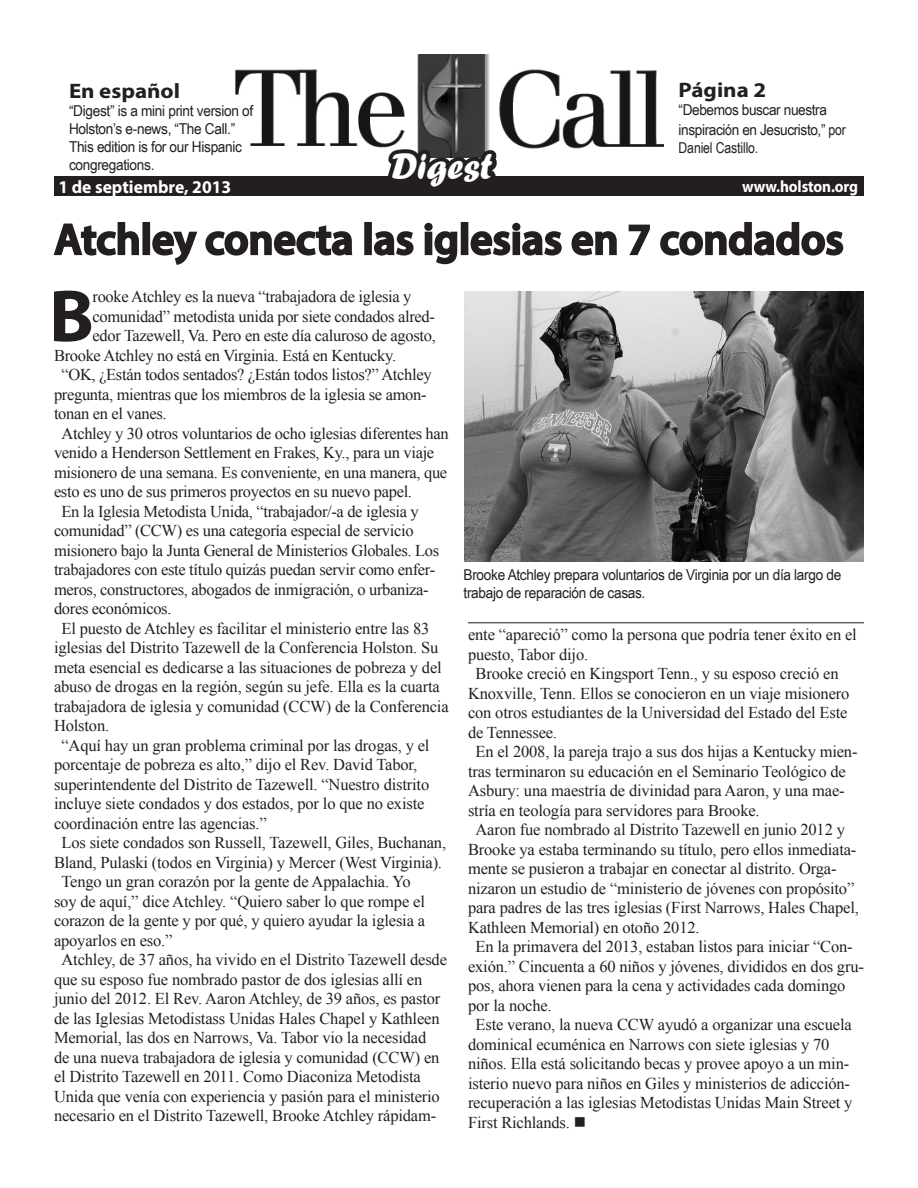
<style>
.page{position:relative;width:918px;height:1188px;background:#fff}
.page>*{position:absolute;margin:0;border:0;box-sizing:border-box;transform-origin:0 0}
.t1{font:700 74.4px "Myriad Pro";color:#231f20}
.t2{font:600 43.5px "Myriad Pro";color:#231f20}
.t3{font:37.5px "Forte";color:#fff}
.t4{font:700 21px "Myriad Pro";color:#231f20;scale:1.09 1}
.t5{font:700 18px "Myriad Pro";color:#fff}
.t6{font:16.5px/19.5px "Times New Roman";letter-spacing:-.01em;color:#231f20}
.t7{font:700 16.5px "Myriad Pro";letter-spacing:-.01em;color:#fff;scale:.93 1}
.t8{font:15px/19.5px "Arial Narrow";letter-spacing:-.02em;color:#231f20;scale:1.11 1}
.t9{font:15px "Arial Narrow";letter-spacing:-.02em;color:#231f20}
</style>
<div class="page">
<div style="left:54px;top:176px;width:810px;height:20px;background:#231f20"></div>
<img style="left:236px;top:54px;width:428px;height:95px">
<svg style="left:53px;top:222px;width:86px;height:34px"></svg>
<div style="left:142px;top:222px;width:8px;height:33px;border:2px solid #231f20"></div>
<svg style="left:152px;top:225px;width:201px;height:40px"></svg>
<div style="left:364px;top:222px;width:8px;height:33px;border:2px solid #231f20"></div>
<svg style="left:373px;top:142px;width:190px;height:150px"></svg>
<svg style="left:571px;top:231px;width:46px;height:25px"></svg>
<svg style="left:628px;top:224px;width:22px;height:32px"></svg>
<svg style="left:660px;top:222px;width:184px;height:34px"></svg>
<hr style="left:468px;top:622px;width:396px;height:1px;background:#231f20">
<img style="left:464px;top:292px;width:400px;height:269px">
<p class="t4" style="left:679px;top:76px;width:82px">Página 2</p>
<p class="t8" style="left:679px;top:100px;width:152px">“Debemos buscar nuestra inspiración en Jesucristo,” por</p>
<p class="t9" style="left:679px;top:136px;width:81px">Daniel Castillo.</p>
<p class="t4" style="left:69px;top:77px;width:103px">En español</p>
<p class="t8" style="left:69px;top:100px;width:167px">“Digest” is a mini print version of</p>
<p class="t8" style="left:69px;top:118px;width:151px">Holston’s e-news, “The Call.”</p>
<p class="t8" style="left:69px;top:136px;width:157px">This edition is for our Hispanic</p>
<p class="t8" style="left:69px;top:154px;width:79px">congregations.</p>
<p class="t3" style="left:392px;top:145px;width:103px">Digest</p>
<p class="t2" style="left:54px;top:212px;width:791px">Atchley conecta las iglesias en 7 condados</p>
<p class="t1" style="left:49px;top:268px;width:46px">B</p>
<p class="t6" style="left:93px;top:287px;width:320px">rooke Atchley es la nueva “trabajadora de iglesia y</p>
<p class="t5" style="left:58px;top:175px;width:174px">1 de septiembre, 2013</p>
<p class="t7" style="left:742px;top:176px;width:126px">www.holston.org</p>
<p class="t6" style="left:93px;top:306px;width:344px">comunidad” metodista unida por siete condados alred-</p>
<p class="t6" style="left:93px;top:326px;width:345px">edor Tazewell, Va. Pero en este día caluroso de agosto,</p>
<p class="t6" style="left:54px;top:345px;width:344px">Brooke Atchley no está en Virginia. Está en Kentucky.</p>
<p class="t6" style="left:54px;top:365px;width:379px;text-indent:8px">“OK, ¿Están todos sentados? ¿Están todos listos?” Atchley pregunta, mientras que los miembros de la iglesia se amon&shy;tonan en el vanes.</p>
<p class="t6" style="left:54px;top:423px;width:396px;text-indent:8px">Atchley y 30 otros voluntarios de ocho iglesias diferentes han venido a Henderson Settlement en Frakes, Ky., para un viaje misionero de una semana. Es conveniente, en una manera, que esto es uno de sus primeros proyectos en su nuevo papel.</p>
<p class="t6" style="left:54px;top:501px;width:387px;text-indent:8px">En la Iglesia Metodista Unida, “trabajador/-a de iglesia y comunidad” (CCW) es una categoría especial de servicio misionero bajo la Junta General de Ministerios Globales. Los trabajadores con este título quizás puedan servir como enfer&shy;meros, constructores, abogados de inmigración, o urbaniza&shy;dores económicos.</p>
<p class="t6" style="left:54px;top:618px;width:396px;text-indent:8px">El puesto de Atchley es facilitar el ministerio entre las 83 iglesias del Distrito Tazewell de la Conferencia Holston. Su meta esencial es dedicarse a las situaciones de pobreza y del abuso de drogas en la región, según su jefe. Ella es la cuarta trabajadora de iglesia y comunidad (CCW) de la Conferencia Holston.</p>
<p class="t6" style="left:54px;top:735px;width:377px;text-indent:8px">“Aquí hay un gran problema criminal por las drogas, y el porcentaje de pobreza es alto,” dijo el Rev. David Tabor, superintendente del Distrito de Tazewell. “Nuestro distrito incluye siete condados y dos estados, por lo que no existe coordinación entre las agencias.”</p>
<p class="t6" style="left:54px;top:833px;width:394px;text-align:center">Los siete condados son Russell, Tazewell, Giles, Buchanan,<br>Bland, Pulaski (todos en Virginia) y Mercer (West Virginia).</p>
<p class="t6" style="left:54px;top:872px;width:373px;text-indent:8px">Tengo un gran corazón por la gente de Appalachia. Yo soy de aquí,” dice Atchley. “Quiero saber lo que rompe el corazon de la gente y por qué, y quiero ayudar la iglesia a apoyarlos en eso.”</p>
<p class="t6" style="left:54px;top:950px;width:395px;text-indent:8px">Atchley, de 37 años, ha vivido en el Distrito Tazewell desde que su esposo fue nombrado pastor de dos iglesias allí en junio del 2012. El Rev. Aaron Atchley, de 39 años, es pastor de las Iglesias Metodistass Unidas Hales Chapel y Kathleen Memorial, las dos en Narrows, Va. Tabor vio la necesidad<br>de una nueva trabajadora de iglesia y comunidad (CCW) en el Distrito Tazewell en 2011. Como Diaconiza Metodista Unida que venía con experiencia y pasión para el ministerio necesario en el Distrito Tazewell, Brooke Atchley rápidam-</p>
<p class="t8" style="left:464px;top:565px;width:342px;line-height:18px">Brooke Atchley prepara voluntarios de Virginia por un día largo de trabajo de reparación de casas.</p>
<p class="t6" style="left:468px;top:624px;width:390px">ente “apareció” como la persona que podría tener éxito en el puesto, Tabor dijo.</p>
<p class="t6" style="left:468px;top:663px;width:383px;text-indent:8px">Brooke creció en Kingsport Tenn., y su esposo creció en Knoxville, Tenn. Ellos se conocieron en un viaje misionero con otros estudiantes de la Universidad del Estado del Este de Tennessee.</p>
<p class="t6" style="left:468px;top:741px;width:391px;text-indent:8px">En el 2008, la pareja trajo a sus dos hijas a Kentucky mien&shy;tras terminaron su educación en el Seminario Teológico de Asbury: una maestría de divinidad para Aaron, y una mae&shy;stría en teología para servidores para Brooke.</p>
<p class="t6" style="left:468px;top:819px;width:392px;text-indent:8px">Aaron fue nombrado al Distrito Tazewell en junio 2012 y Brooke ya estaba terminando su título, pero ellos inmediata&shy;mente se pusieron a trabajar en conectar al distrito. Orga&shy;nizaron un estudio de “ministerio de jóvenes con propósito” para padres de las tres iglesias (First Narrows, Hales Chapel, Kathleen Memorial) en otoño 2012.</p>
<p class="t6" style="left:468px;top:936px;width:397px;text-indent:8px">En la primavera del 2013, estaban listos para iniciar “Con&shy;exión.” Cincuenta a 60 niños y jóvenes, divididos en dos gru&shy;pos, ahora vienen para la cena y actividades cada domingo por la noche.</p>
<p class="t6" style="left:468px;top:1014px;width:386px;text-indent:8px">Este verano, la nueva CCW ayudó a organizar una escuela dominical ecuménica en Narrows con siete iglesias y 70 niños. Ella está solicitando becas y provee apoyo a un min&shy;isterio nuevo para niños en Giles y ministerios de adicción&shy;recuperación a las iglesias Metodistas Unidas Main Street y First Richlands. ■</p>
</div>
